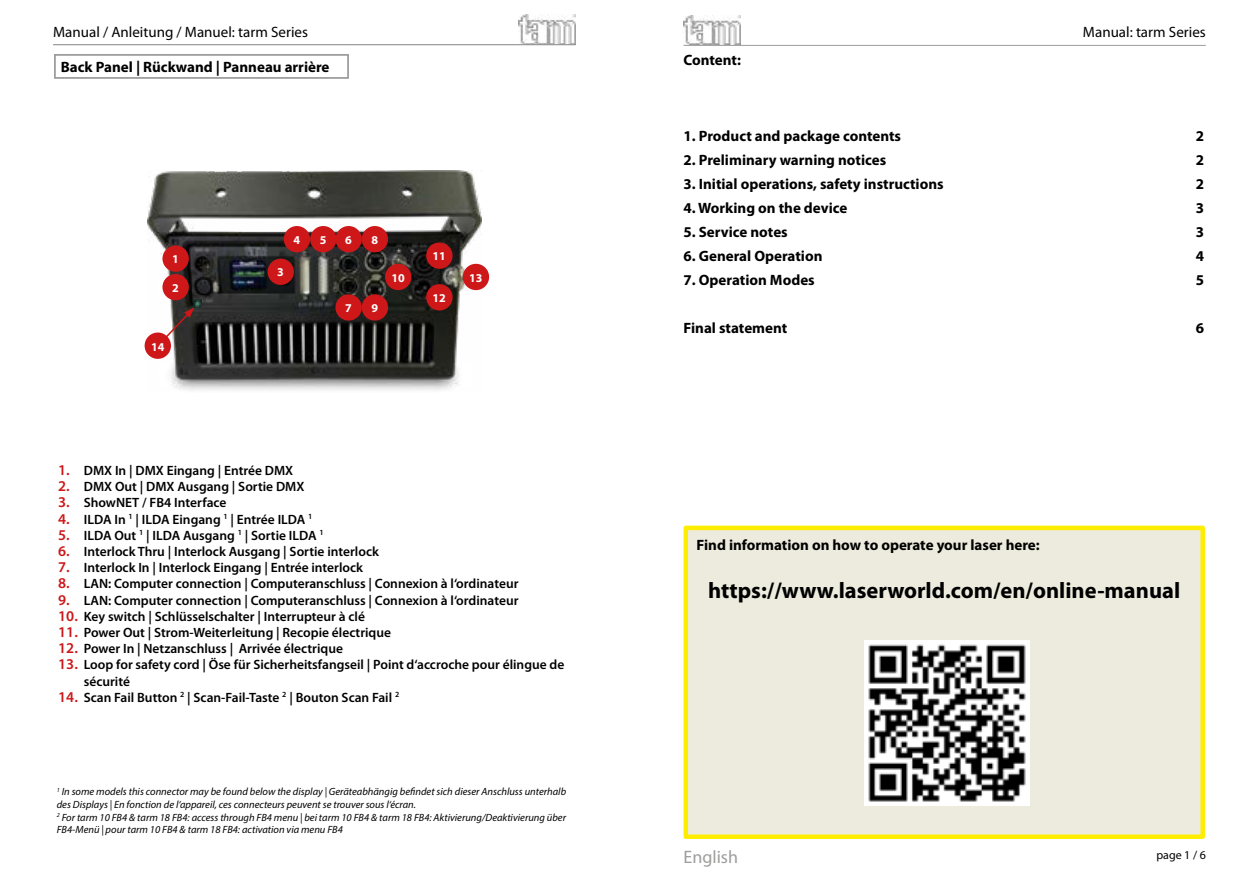
<style>
.page{position:relative;width:1259px;height:893px;background:#fff}
.page>*{position:absolute;margin:0;border:0;box-sizing:border-box;transform-origin:0 0}
.t1{font:700 22.5px "Myriad Pro";color:#000}
.t2{font:18px "Myriad Pro";color:#9d9d9c}
.t3{font:700 15px "Myriad Pro";color:#000}
.t4{font:15px "Myriad Pro";color:#000}
.t5{font:600 13.5px/16.2px "Myriad Pro";color:#000}
.t6{font:700 12px "Myriad Pro";color:#fff}
.t7{font:12px "Myriad Pro";color:#000}
.t8{font:italic 10.5px/12.6px "Myriad Pro";color:#000}
.s1{font-size:15px;color:#cd1719}
</style>
<div class="page">
<hr style="left:683px;top:45px;width:522px;height:1px;background:#9d9d9c">
<img style="left:683px;top:16px;width:57px;height:29px">
<img style="left:519px;top:15px;width:56px;height:29px">
<img style="left:148px;top:171px;width:333px;height:220px">
<div style="left:54px;top:54px;width:295px;height:25px;border:2px solid #9d9d9c"></div>
<div style="left:386px;top:265px;width:24px;height:24px;background:#cd1719;border-radius:50%"></div>
<div style="left:385px;top:264px;width:26px;height:26px;border:3px solid #cd1719;border-radius:50%"></div>
<div style="left:363px;top:296px;width:23px;height:23px;background:#cd1719;border-radius:50%"></div>
<div style="left:362px;top:294px;width:26px;height:27px;border:3px solid #cd1719;border-radius:50%"></div>
<div style="left:363px;top:228px;width:23px;height:23px;background:#cd1719;border-radius:50%"></div>
<div style="left:362px;top:226px;width:26px;height:26px;border:3px solid #cd1719;border-radius:50%"></div>
<div style="left:428px;top:286px;width:23px;height:23px;background:#cd1719;border-radius:50%"></div>
<div style="left:426px;top:284px;width:26px;height:26px;border:3px solid #cd1719;border-radius:50%"></div>
<div style="left:464px;top:265px;width:23px;height:24px;background:#cd1719;border-radius:50%"></div>
<div style="left:463px;top:264px;width:26px;height:26px;border:3px solid #cd1719;border-radius:50%"></div>
<div style="left:164px;top:247px;width:23px;height:23px;background:#cd1719;border-radius:50%"></div>
<div style="left:162px;top:245px;width:27px;height:27px;border:3px solid #cd1719;border-radius:50%"></div>
<div style="left:164px;top:275px;width:23px;height:24px;background:#cd1719;border-radius:50%"></div>
<div style="left:162px;top:274px;width:27px;height:26px;border:3px solid #cd1719;border-radius:50%"></div>
<div style="left:285px;top:228px;width:24px;height:23px;background:#cd1719;border-radius:50%"></div>
<div style="left:284px;top:226px;width:26px;height:26px;border:3px solid #cd1719;border-radius:50%"></div>
<div style="left:337px;top:228px;width:23px;height:23px;background:#cd1719;border-radius:50%"></div>
<div style="left:335px;top:226px;width:27px;height:26px;border:3px solid #cd1719;border-radius:50%"></div>
<div style="left:337px;top:296px;width:23px;height:23px;background:#cd1719;border-radius:50%"></div>
<div style="left:335px;top:294px;width:27px;height:27px;border:3px solid #cd1719;border-radius:50%"></div>
<div style="left:269px;top:260px;width:23px;height:23px;background:#cd1719;border-radius:50%"></div>
<div style="left:267px;top:259px;width:27px;height:26px;border:3px solid #cd1719;border-radius:50%"></div>
<div style="left:312px;top:228px;width:23px;height:23px;background:#cd1719;border-radius:50%"></div>
<div style="left:310px;top:226px;width:26px;height:26px;border:3px solid #cd1719;border-radius:50%"></div>
<hr style="left:53px;top:44px;width:522px;height:1px;background:#9d9d9c">
<div style="left:428px;top:244px;width:23px;height:23px;background:#cd1719;border-radius:50%"></div>
<div style="left:426px;top:242px;width:26px;height:27px;border:3px solid #cd1719;border-radius:50%"></div>
<div style="left:686px;top:528px;width:516px;height:309px;background:#edebdd"></div>
<div style="left:683px;top:526px;width:522px;height:313px;border:4px solid #ffed00"></div>
<img style="left:864px;top:641px;width:165px;height:165px">
<svg style="left:156px;top:300px;width:45px;height:47px"></svg>
<div style="left:146px;top:334px;width:23px;height:23px;background:#cd1719;border-radius:50%"></div>
<div style="left:145px;top:333px;width:26px;height:26px;border:3px solid #cd1719;border-radius:50%"></div>
<p class="t4" style="left:53px;top:22px;width:256px">Manual / Anleitung / Manuel: tarm Series</p>
<p class="t3" style="left:61px;top:57px;width:270px">Back Panel | Rückwand | Panneau arrière</p>
<p class="t6" style="left:172px;top:251px;width:8px">1</p>
<p class="t6" style="left:172px;top:280px;width:8px">2</p>
<p class="t6" style="left:151px;top:339px;width:15px">14</p>
<p class="t6" style="left:277px;top:264px;width:8px">3</p>
<p class="t6" style="left:293px;top:232px;width:8px">4</p>
<p class="t6" style="left:345px;top:232px;width:8px">6</p>
<p class="t6" style="left:320px;top:232px;width:8px">5</p>
<p class="t6" style="left:345px;top:300px;width:8px">7</p>
<p class="t6" style="left:371px;top:232px;width:8px">8</p>
<p class="t6" style="left:371px;top:300px;width:8px">9</p>
<p class="t6" style="left:391px;top:270px;width:15px">10</p>
<p class="t6" style="left:432px;top:249px;width:15px">11</p>
<p class="t6" style="left:432px;top:290px;width:15px">12</p>
<p class="t6" style="left:469px;top:270px;width:15px">13</p>
<p class="t5" style="left:58px;top:462px;width:236px"><span class="s1">1.</span> DMX In | DMX Eingang | Entrée DMX</p>
<p class="t5" style="left:58px;top:478px;width:248px"><span class="s1">2.</span> DMX Out | DMX Ausgang | Sortie DMX</p>
<p class="t5" style="left:58px;top:494px;width:170px"><span class="s1">3.</span> ShowNET / FB4 Interface</p>
<p class="t5" style="left:58px;top:510px;width:256px"><span class="s1">4.</span> ILDA In <sup>1</sup> | ILDA Eingang <sup>1</sup> | Entrée ILDA <sup>1</sup></p>
<p class="t5" style="left:58px;top:527px;width:267px"><span class="s1">5.</span> ILDA Out <sup>1</sup> | ILDA Ausgang <sup>1</sup> | Sortie ILDA <sup>1</sup></p>
<p class="t5" style="left:58px;top:543px;width:322px"><span class="s1">6.</span> Interlock Thru | Interlock Ausgang | Sortie interlock</p>
<p class="t5" style="left:58px;top:559px;width:306px"><span class="s1">7.</span> Interlock In | Interlock Eingang | Entrée interlock</p>
<p class="t5" style="left:58px;top:575px;width:462px"><span class="s1">8.</span> LAN: Computer connection | Computeranschluss | Connexion à l‘ordinateur</p>
<p class="t5" style="left:58px;top:591px;width:462px"><span class="s1">9.</span> LAN: Computer connection | Computeranschluss | Connexion à l‘ordinateur</p>
<p class="t5" style="left:58px;top:608px;width:308px"><span class="s1">10.</span> Key switch | Schlüsselschalter | Interrupteur à clé</p>
<p class="t5" style="left:58px;top:624px;width:334px"><span class="s1">11.</span> Power Out | Strom-Weiterleitung | Recopie électrique</p>
<p class="t5" style="left:58px;top:640px;width:286px"><span class="s1">12.</span> Power In | Netzanschluss | Arrivée électrique</p>
<p class="t5" style="left:84px;top:656px;width:482px;text-indent:-26px"><span class="s1">13.</span> Loop for safety cord | Öse für Sicherheitsfangseil | Point d‘accroche pour élingue de sécurité</p>
<p class="t5" style="left:58px;top:689px;width:342px"><span class="s1">14.</span> Scan Fail Button <sup>2</sup> | Scan-Fail-Taste <sup>2</sup> | Bouton Scan Fail <sup>2</sup></p>
<p class="t8" style="left:57px;top:785px;width:511px"><sup>1</sup> In some models this connector may be found below the display | Geräteabhängig befindet sich dieser Anschluss unterhalb des Displays | En fonction de l‘appareil, ces connecteurs peuvent se trouver sous l‘écran.<br><sup>2</sup> For tarm 10 FB4 &amp; tarm 18 FB4: access through FB4 menu | bei tarm 10 FB4 &amp; tarm 18 FB4: Aktivierung/Deaktivierung über FB4-Menü | pour tarm 10 FB4 &amp; tarm 18 FB4: activation via menu FB4</p>
<p class="t3" style="left:683px;top:50px;width:59px">Content:</p>
<p class="t4" style="left:1083px;top:22px;width:124px">Manual: tarm Series</p>
<p class="t3" style="left:683px;top:126px;width:219px">1. Product and package contents</p>
<p class="t3" style="left:1195px;top:126px;width:10px">2</p>
<p class="t3" style="left:683px;top:150px;width:204px">2. Preliminary warning notices</p>
<p class="t3" style="left:1195px;top:150px;width:10px">2</p>
<p class="t3" style="left:683px;top:174px;width:262px">3. Initial operations, safety instructions</p>
<p class="t3" style="left:1195px;top:174px;width:10px">2</p>
<p class="t3" style="left:683px;top:198px;width:165px">4. Working on the device</p>
<p class="t3" style="left:1195px;top:198px;width:10px">3</p>
<p class="t3" style="left:683px;top:222px;width:106px">5. Service notes</p>
<p class="t3" style="left:1195px;top:222px;width:10px">3</p>
<p class="t3" style="left:683px;top:246px;width:140px">6. General Operation</p>
<p class="t3" style="left:1195px;top:246px;width:10px">4</p>
<p class="t3" style="left:683px;top:270px;width:133px">7. Operation Modes</p>
<p class="t3" style="left:1195px;top:270px;width:10px">5</p>
<p class="t3" style="left:683px;top:318px;width:105px">Final statement</p>
<p class="t3" style="left:1195px;top:318px;width:10px">6</p>
<p class="t3" style="left:696px;top:535px;width:345px">Find information on how to operate your laser here:</p>
<h1 class="t1" style="left:708px;top:576px;width:473px">https://www.laserworld.com/en/online-manual</h1>
<h2 class="t2" style="left:683px;top:846px;width:56px">English</h2>
<p class="t7" style="left:1156px;top:847px;width:51px">page 1 / 6</p>
</div>
